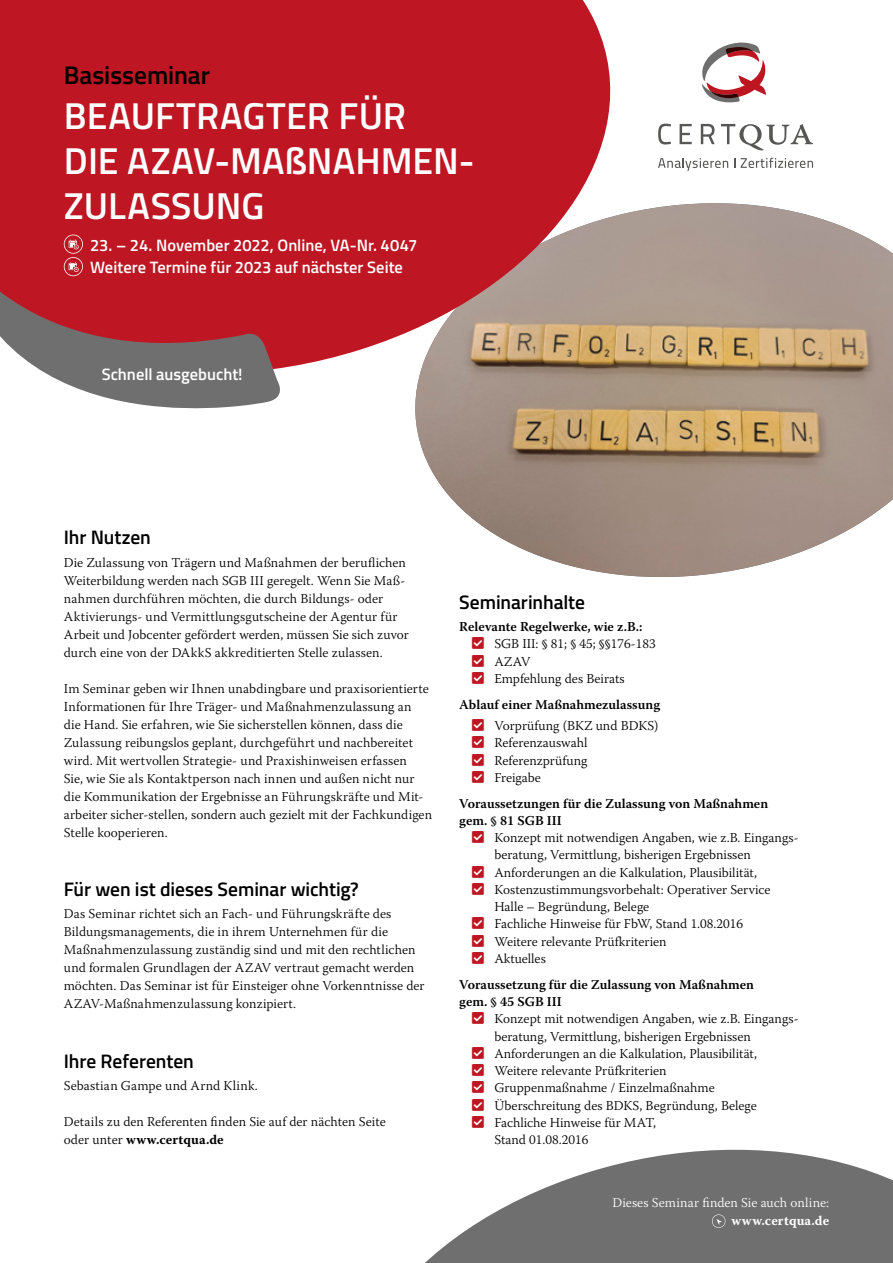
<style>
.page{position:relative;width:893px;height:1263px;background:#fff}
.page>*{position:absolute;margin:0;border:0;box-sizing:border-box;transform-origin:0 0}
.t1{font:600 37.5px/45px "Titillium Web";color:#fff}
.t2{font:600 25.5px "Titillium Web";letter-spacing:-.005em;color:#000}
.Überschriften{font:600 19.5px "Titillium Web";letter-spacing:-.005em;color:#000}
.t3{font:600 16.5px "Titillium Web";color:#fff}
.Fließtext{font:300 13.5px/18px "Warnock Pro";letter-spacing:.005em;color:#000}
.Aufzählung{font:300 13.5px/17.2px "Warnock Pro";color:#000}
.Zwischenüberschrift{font:600 13.5px/17.2px "Warnock Pro";color:#000}
.t4{font:300 13.5px "Warnock Pro";letter-spacing:.005em;color:#fff}
.t5{font:700 13.5px "Warnock Pro";letter-spacing:.01em;color:#fff}
.s1{font-weight:700}
</style>
<div class="page">
<svg style="left:425px;top:1149px;width:468px;height:114px;fill:#706f6f"></svg>
<svg style="left:658px;top:158px;width:70px;height:13px"></svg>
<svg style="left:741px;top:158px;width:72px;height:10px"></svg>
<svg style="left:658px;top:124px;width:13px;height:20px"></svg>
<svg style="left:680px;top:124px;width:12px;height:20px"></svg>
<svg style="left:701px;top:124px;width:14px;height:20px"></svg>
<svg style="left:721px;top:124px;width:92px;height:27px"></svg>
<svg style="left:701px;top:43px;width:65px;height:60px"></svg>
<img style="left:415px;top:203px;width:478px;height:374px">
<svg style="left:712px;top:1214px;width:13px;height:14px"></svg>
<svg style="left:0;top:0;width:651px;height:408px;background:#c13f45"></svg>
<svg style="left:0;top:248px;width:288px;height:161px;background:#a84e55"></svg>
<svg style="left:64px;top:235px;width:19px;height:41px"></svg>
<p class="t2" style="left:64px;top:56px;width:148px">Basisseminar</p>
<p class="t1" style="left:64px;top:92px;width:412px">BEAUFTRAGTER FÜR<br>DIE AZAV-MAßNAHMEN-<br>ZULASSUNG</p>
<p class="t3" style="left:90px;top:233px;width:329px">23. – 24. November 2022, Online, VA-Nr. 4047</p>
<p class="t3" style="left:90px;top:255px;width:314px">Weitere Termine für 2023 auf nächster Seite</p>
<p class="t3" style="left:102px;top:362px;width:142px">Schnell ausgebucht!</p>
<p class="Überschriften" style="left:64px;top:523px;width:89px">Ihr Nutzen</p>
<p class="Fließtext" style="left:64px;top:553px;width:347px">Die Zulassung von Trägern und Maßnahmen der beruflichen Weiterbildung werden nach SGB III geregelt. Wenn Sie Maß&shy;nahmen durchführen möchten, die durch Bildungs- oder Aktivierungs- und Vermittlungsgutscheine der Agentur für Arbeit und Jobcenter gefördert werden, müssen Sie sich zuvor durch eine von der DAkkS akkreditierten Stelle zulassen.</p>
<p class="Fließtext" style="left:64px;top:679px;width:370px">Im Seminar geben wir Ihnen unabdingbare und praxisorientierte Informationen für Ihre Träger- und Maßnahmenzulassung an<br>die Hand. Sie erfahren, wie Sie sicherstellen können, dass die Zulassung reibungslos geplant, durchgeführt und nachbereitet wird. Mit wertvollen Strategie- und Praxishinweisen erfassen<br>Sie, wie Sie als Kontaktperson nach innen und außen nicht nur die Kommunikation der Ergebnisse an Führungskräfte und Mit&shy;arbeiter sicher-stellen, sondern auch gezielt mit der Fachkundigen Stelle kooperieren.</p>
<p class="Überschriften" style="left:64px;top:875px;width:296px">Für wen ist dieses Seminar wichtig?</p>
<p class="Fließtext" style="left:64px;top:905px;width:362px">Das Seminar richtet sich an Fach- und Führungskräfte des Bildungsmanagements, die in ihrem Unternehmen für die Maßnahmenzulassung zuständig sind und mit den rechtlichen und formalen Grundlagen der AZAV vertraut gemacht werden möchten. Das Seminar ist für Einsteiger ohne Vorkenntnisse der AZAV-Maßnahmenzulassung konzipiert.</p>
<p class="Überschriften" style="left:64px;top:1046px;width:132px">Ihre Referenten</p>
<p class="Fließtext" style="left:64px;top:1076px;width:196px">Sebastian Gampe und Arnd Klink.</p>
<p class="Fließtext" style="left:64px;top:1112px;width:324px">Details zu den Referenten finden Sie auf der nächten Seite oder unter <span class="s1">www.certqua.de</span></p>
<p class="Überschriften" style="left:459px;top:587px;width:127px">Seminarinhalte</p>
<p class="Zwischenüberschrift" style="left:459px;top:618px;width:185px">Relevante Regelwerke, wie z.B.:</p>
<p class="Aufzählung" style="left:494px;top:635px;width:163px">SGB III: § 81; § 45; §§176-183</p>
<p class="Aufzählung" style="left:494px;top:652px;width:38px">AZAV</p>
<p class="Aufzählung" style="left:494px;top:670px;width:132px">Empfehlung des Beirats</p>
<p class="Zwischenüberschrift" style="left:459px;top:695px;width:202px">Ablauf einer Maßnahmezulassung</p>
<p class="Aufzählung" style="left:494px;top:717px;width:166px">Vorprüfung (BKZ und BDKS)</p>
<p class="Aufzählung" style="left:494px;top:734px;width:95px">Referenzauswahl</p>
<p class="Aufzählung" style="left:494px;top:751px;width:95px">Referenzprüfung</p>
<p class="Aufzählung" style="left:494px;top:769px;width:48px">Freigabe</p>
<p class="Zwischenüberschrift" style="left:459px;top:794px;width:310px">Voraussetzungen für die Zulassung von Maßnahmen gem. § 81 SGB III</p>
<p class="Aufzählung" style="left:494px;top:829px;width:306px">Konzept mit notwendigen Angaben, wie z.B. Eingangs&shy;beratung, Vermittlung, bisherigen Ergebnissen</p>
<p class="Aufzählung" style="left:494px;top:863px;width:264px">Anforderungen an die Kalkulation, Plausibilität,</p>
<p class="Aufzählung" style="left:494px;top:881px;width:278px">Kostenzustimmungsvorbehalt: Operativer Service<br>Halle – Begründung, Belege</p>
<p class="Aufzählung" style="left:494px;top:915px;width:250px">Fachliche Hinweise für FbW, Stand 1.08.2016</p>
<p class="Aufzählung" style="left:494px;top:932px;width:174px">Weitere relevante Prüfkriterien</p>
<p class="Aufzählung" style="left:494px;top:950px;width:53px">Aktuelles</p>
<p class="Zwischenüberschrift" style="left:459px;top:975px;width:296px">Voraussetzung für die Zulassung von Maßnahmen gem. § 45 SGB III</p>
<p class="Aufzählung" style="left:494px;top:1010px;width:306px">Konzept mit notwendigen Angaben, wie z.B. Eingangs&shy;beratung, Vermittlung, bisherigen Ergebnissen</p>
<p class="Aufzählung" style="left:494px;top:1044px;width:264px">Anforderungen an die Kalkulation, Plausibilität,</p>
<p class="Aufzählung" style="left:494px;top:1062px;width:174px">Weitere relevante Prüfkriterien</p>
<p class="Aufzählung" style="left:494px;top:1079px;width:222px">Gruppenmaßnahme / Einzelmaßnahme</p>
<p class="Aufzählung" style="left:494px;top:1096px;width:264px">Überschreitung des BDKS, Begründung, Belege</p>
<p class="Aufzählung" style="left:494px;top:1113px;width:163px">Fachliche Hinweise für MAT,<br>Stand 01.08.2016</p>
<p class="t4" style="left:612px;top:1194px;width:218px">Dieses Seminar finden Sie auch online:</p>
<p class="t5" style="left:731px;top:1212px;width:99px">www.certqua.de</p>
</div>
